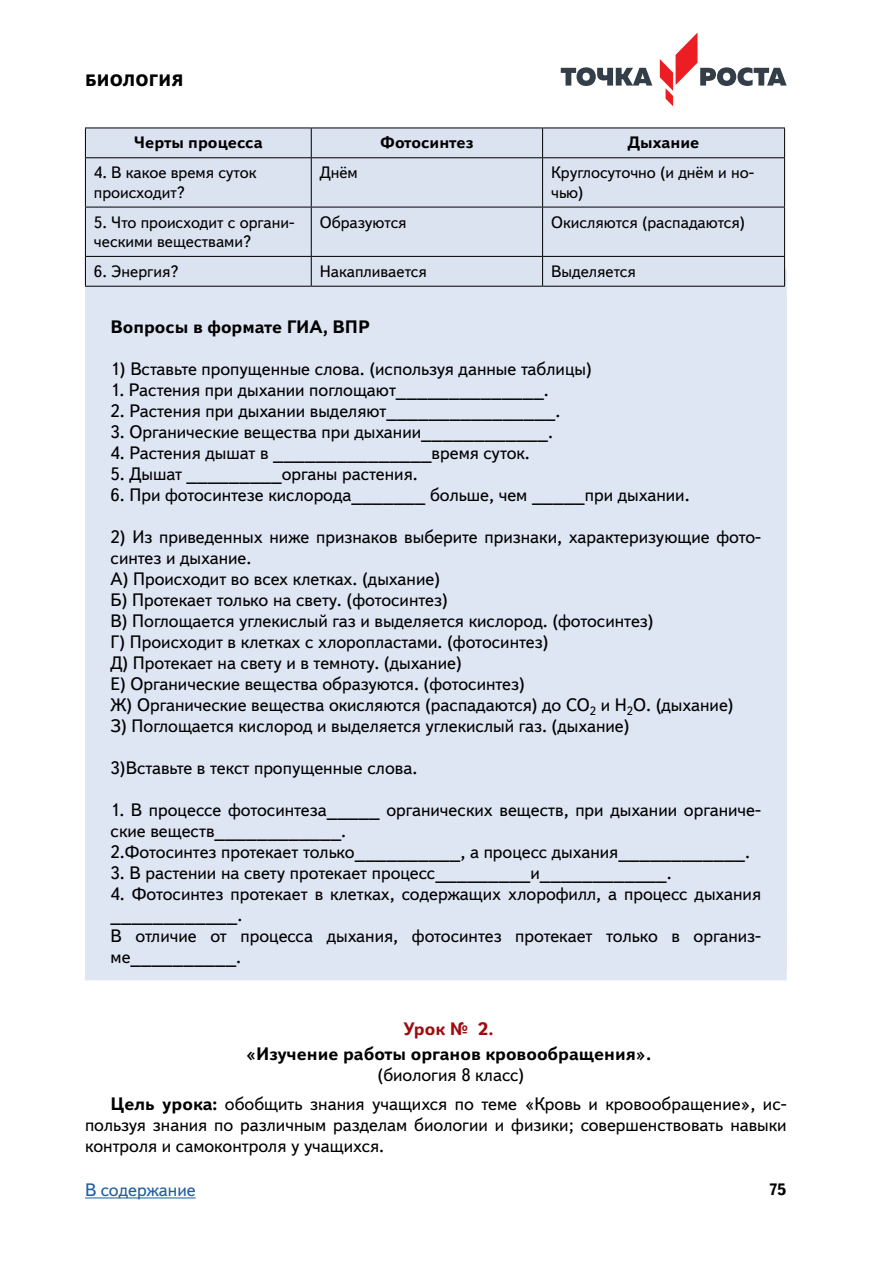
<style>
.page{position:relative;width:893px;height:1263px;background:#fff}
.page>*{position:absolute;margin:0;border:0;box-sizing:border-box;transform-origin:0 0}
.Плашка_Материалы{font:18px/21px "Textbook New";color:#000}
.Основной{font:18px/21px "Textbook New";color:#000;text-align:justify}
.Основной-2{font:700 18px "Textbook New";color:#000}
.Плашка_Материалы-2{font:700 18px "Textbook New";color:#000}
.t1{font:18px "Textbook New";color:#215e9e}
.Заг_5my{font:700 18px "Textbook New";color:#9e0b0f}
.Таблица_Влево{font:16.5px/19.5px "Textbook New";color:#000}
.Таблица_по_Центру{font:700 16.5px "Textbook New";color:#000}
.t2{font:800 16.5px "Textbook New";letter-spacing:.01em;color:#000}
.s1{font-weight:700}
</style>
<div class="page">
<svg style="left:561px;top:67px;width:91px;height:19px"></svg>
<svg style="left:660px;top:32px;width:127px;height:74px"></svg>
<hr style="left:85px;top:1197px;width:111px;height:1px;background:#215e9e">
<div style="left:85px;top:269px;width:702px;height:60px;background:#dee5f3"></div>
<div style="left:85px;top:311px;width:702px;height:60px;background:#dee5f3"></div>
<div style="left:85px;top:353px;width:702px;height:60px;background:#dee5f3"></div>
<div style="left:85px;top:395px;width:702px;height:60px;background:#dee5f3"></div>
<div style="left:85px;top:437px;width:702px;height:60px;background:#dee5f3"></div>
<div style="left:85px;top:479px;width:702px;height:60px;background:#dee5f3"></div>
<div style="left:85px;top:521px;width:702px;height:60px;background:#dee5f3"></div>
<div style="left:85px;top:563px;width:702px;height:60px;background:#dee5f3"></div>
<div style="left:85px;top:605px;width:702px;height:60px;background:#dee5f3"></div>
<div style="left:85px;top:647px;width:702px;height:60px;background:#dee5f3"></div>
<div style="left:85px;top:689px;width:702px;height:60px;background:#dee5f3"></div>
<div style="left:85px;top:731px;width:702px;height:60px;background:#dee5f3"></div>
<div style="left:85px;top:752px;width:702px;height:60px;background:#dee5f3"></div>
<div style="left:85px;top:794px;width:702px;height:60px;background:#dee5f3"></div>
<div style="left:85px;top:836px;width:702px;height:60px;background:#dee5f3"></div>
<div style="left:85px;top:878px;width:702px;height:60px;background:#dee5f3"></div>
<div style="left:85px;top:920px;width:702px;height:60px;background:#dee5f3"></div>
<div style="left:86px;top:129px;width:698px;height:157px;background:#dbe3f1"></div>
<hr style="left:85px;top:158px;width:1px;height:49px;background:#000">
<hr style="left:311px;top:158px;width:1px;height:49px;background:#000">
<hr style="left:542px;top:158px;width:1px;height:49px;background:#000">
<hr style="left:784px;top:158px;width:1px;height:49px;background:#000">
<hr style="left:85px;top:207px;width:226px;height:1px;background:#000">
<hr style="left:85px;top:207px;width:1px;height:49px;background:#000">
<hr style="left:311px;top:207px;width:232px;height:1px;background:#000">
<hr style="left:311px;top:207px;width:1px;height:49px;background:#000">
<hr style="left:543px;top:207px;width:242px;height:1px;background:#000">
<hr style="left:542px;top:207px;width:1px;height:49px;background:#000">
<hr style="left:784px;top:207px;width:1px;height:49px;background:#000">
<hr style="left:85px;top:256px;width:226px;height:1px;background:#000">
<svg style="left:85px;top:257px;width:1px;height:29px"></svg>
<hr style="left:85px;top:286px;width:226px;height:1px;background:#000">
<hr style="left:311px;top:256px;width:232px;height:1px;background:#000">
<svg style="left:311px;top:257px;width:1px;height:29px"></svg>
<hr style="left:311px;top:286px;width:232px;height:1px;background:#000">
<hr style="left:543px;top:256px;width:242px;height:1px;background:#000">
<svg style="left:542px;top:257px;width:1px;height:29px"></svg>
<svg style="left:784px;top:257px;width:1px;height:29px"></svg>
<hr style="left:543px;top:286px;width:242px;height:1px;background:#000">
<hr style="left:85px;top:128px;width:226px;height:1px;background:#000">
<svg style="left:85px;top:128px;width:1px;height:29px"></svg>
<hr style="left:85px;top:157px;width:226px;height:1px;background:#000">
<hr style="left:311px;top:128px;width:232px;height:1px;background:#000">
<svg style="left:311px;top:128px;width:1px;height:29px"></svg>
<hr style="left:311px;top:157px;width:232px;height:1px;background:#000">
<hr style="left:543px;top:128px;width:242px;height:1px;background:#000">
<svg style="left:542px;top:128px;width:1px;height:29px"></svg>
<svg style="left:784px;top:128px;width:1px;height:29px"></svg>
<hr style="left:543px;top:157px;width:242px;height:1px;background:#000">
<p class="t2" style="left:85px;top:70px;width:100px">БИОЛОГИЯ</p>
<p class="Таблица_по_Центру" style="left:134px;top:132px;width:130px">Черты процесса</p>
<p class="Таблица_по_Центру" style="left:380px;top:132px;width:95px">Фотосинтез</p>
<p class="Таблица_по_Центру" style="left:628px;top:132px;width:73px">Дыхание</p>
<p class="Таблица_Влево" style="left:94px;top:163px;width:164px">4. В какое время суток происходит?</p>
<p class="Таблица_Влево" style="left:320px;top:163px;width:39px">Днём</p>
<p class="Таблица_Влево" style="left:551px;top:163px;width:205px">Круглосуточно (и днём и но&shy;чью)</p>
<p class="Таблица_Влево" style="left:94px;top:212px;width:202px">5. Что происходит с органи&shy;ческими веществами?</p>
<p class="Таблица_Влево" style="left:320px;top:212px;width:88px">Образуются</p>
<p class="Таблица_Влево" style="left:551px;top:212px;width:196px">Окисляются (распадаются)</p>
<p class="Таблица_Влево" style="left:94px;top:261px;width:86px">6. Энергия?</p>
<p class="Таблица_Влево" style="left:320px;top:261px;width:108px">Накапливается</p>
<p class="Таблица_Влево" style="left:551px;top:261px;width:86px">Выделяется</p>
<p class="Плашка_Материалы-2" style="left:111px;top:315px;width:261px">Вопросы в формате ГИА, ВПР</p>
<p class="Плашка_Материалы" style="left:111px;top:358px;width:483px">1) Вставьте пропущенные слова. (используя данные таблицы)</p>
<p class="Плашка_Материалы" style="left:111px;top:379px;width:440px">1. Растения при дыхании поглощают______________.</p>
<p class="Плашка_Материалы" style="left:111px;top:400px;width:451px">2. Растения при дыхании выделяют________________.</p>
<p class="Плашка_Материалы" style="left:111px;top:421px;width:444px">3. Органические вещества при дыхании____________.</p>
<p class="Плашка_Материалы" style="left:111px;top:442px;width:421px">4. Растения дышат в _______________время суток.</p>
<p class="Плашка_Материалы" style="left:111px;top:463px;width:309px">5. Дышат _________органы растения.</p>
<p class="Плашка_Материалы" style="left:111px;top:484px;width:581px">6. При фотосинтезе кислорода_______ больше, чем _____при дыхании.</p>
<p class="Плашка_Материалы" style="left:111px;top:526px;width:652px">2) Из приведенных ниже признаков выберите признаки, характеризующие фото&shy;синтез и дыхание.</p>
<p class="Плашка_Материалы" style="left:111px;top:568px;width:331px">А) Происходит во всех клетках. (дыхание)</p>
<p class="Плашка_Материалы" style="left:111px;top:589px;width:339px">Б) Протекает только на свету. (фотосинтез)</p>
<p class="Плашка_Материалы" style="left:111px;top:610px;width:545px">В) Поглощается углекислый газ и выделяется кислород. (фотосинтез)</p>
<p class="Плашка_Материалы" style="left:111px;top:631px;width:439px">Г) Происходит в клетках с хлоропластами. (фотосинтез)</p>
<p class="Плашка_Материалы" style="left:111px;top:652px;width:353px">Д) Протекает на свету и в темноту. (дыхание)</p>
<p class="Плашка_Материалы" style="left:111px;top:673px;width:416px">Е) Органические вещества образуются. (фотосинтез)</p>
<p class="Плашка_Материалы" style="left:111px;top:694px;width:625px">Ж) Органические вещества окисляются (распадаются) до СО<sub>2</sub> и Н<sub>2</sub>О. (дыхание)</p>
<p class="Плашка_Материалы" style="left:111px;top:715px;width:521px">З) Поглощается кислород и выделяется углекислый газ. (дыхание)</p>
<p class="Плашка_Материалы" style="left:111px;top:757px;width:308px">3)Вставьте в текст пропущенные слова.</p>
<p class="Плашка_Материалы" style="left:111px;top:799px;width:652px">1. В процессе фотосинтеза_____ органических веществ, при дыхании органиче&shy;ские веществ____________.</p>
<p class="Плашка_Материалы" style="left:111px;top:841px;width:641px">2.Фотосинтез протекает только__________, а процесс дыхания____________.</p>
<p class="Плашка_Материалы" style="left:111px;top:862px;width:563px">3. В растении на свету протекает процесс_________и____________.</p>
<p class="Плашка_Материалы" style="left:111px;top:883px;width:652px">4. Фотосинтез протекает в клетках, содержащих хлорофилл, а процесс дыхания ____________.</p>
<p class="Плашка_Материалы" style="left:111px;top:925px;width:652px">В отличие от процесса дыхания, фотосинтез протекает только в организ&shy;ме__________.</p>
<p class="Заг_5my" style="left:404px;top:1017px;width:89px">Урок № 2.</p>
<p class="Основной-2" style="left:246px;top:1042px;width:405px">«Изучение работы органов кровообращения».</p>
<p class="Основной" style="left:377px;top:1064px;width:148px">(биология 8 класс)</p>
<p class="Основной" style="left:85px;top:1094px;width:703px;text-indent:26px"><span class="s1">Цель урока:</span> обобщить знания учащихся по теме «Кровь и кровообращение», ис&shy;пользуя знания по различным разделам биологии и физики; совершенствовать навыки контроля и самоконтроля у учащихся.</p>
<p class="t1" style="left:85px;top:1179px;width:112px">В содержание</p>
<p class="Таблица_по_Центру" style="left:769px;top:1179px;width:20px">75</p>
</div>
